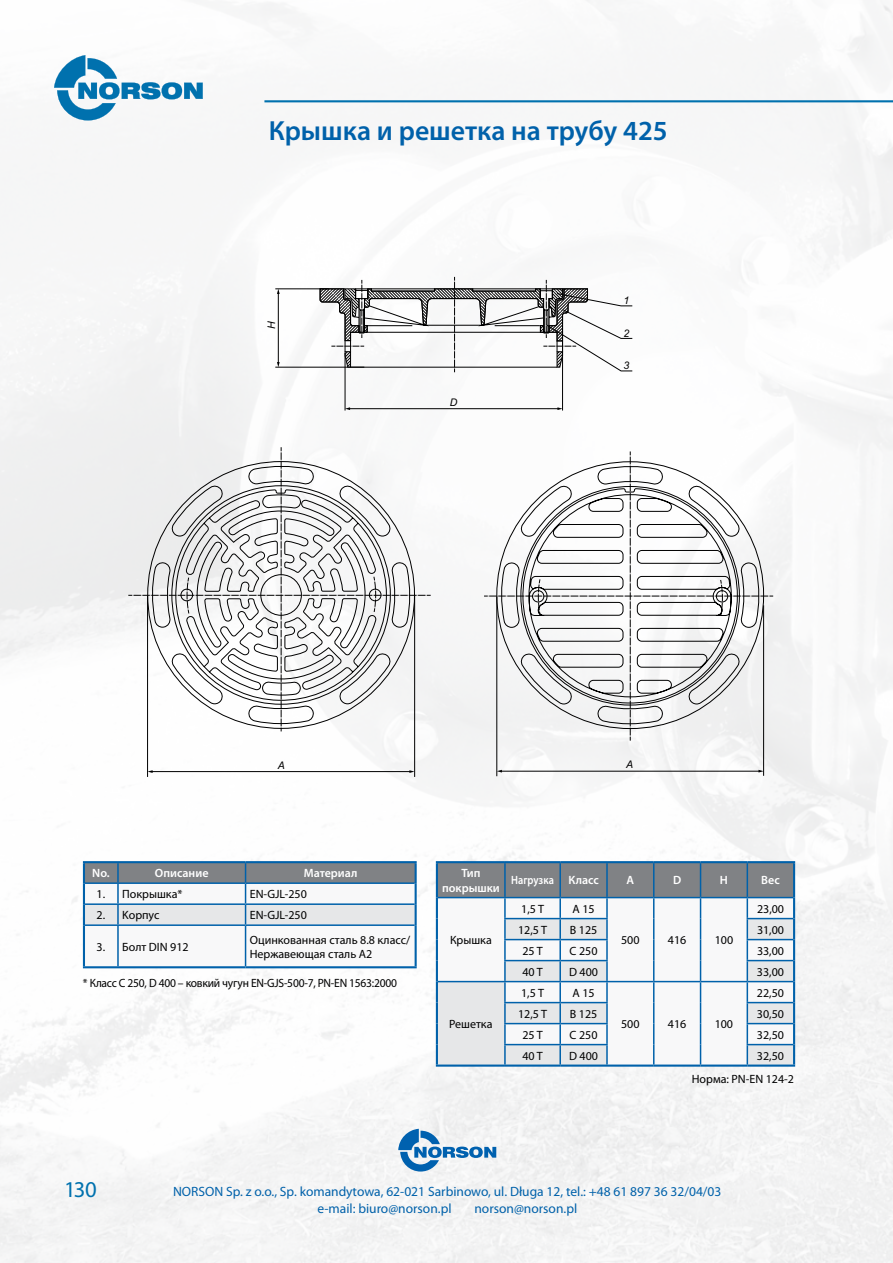
<style>
.page{position:relative;width:893px;height:1263px;background:#fff}
.page>*{position:absolute;margin:0;border:0;box-sizing:border-box;transform-origin:0 0}
.t1{font:600 27.75px "Myriad Pro";color:#0061aa}
.t2{font:22.65px "Myriad Pro";color:#0071ae}
.t3{font:13.5px/17px "Myriad Pro";color:#0061aa}
.t4{font:12px/14.4px "Myriad Pro";color:#000}
.t5{font:12px "Myriad Pro";letter-spacing:-.02em;color:#000;scale:.96 1}
.t6{font:600 12px/14.4px "Myriad Pro";color:#fff;text-align:center}
.t7{font:600 12px "Myriad Pro";color:#fff;scale:.86 1}
.t8{font:italic 10.5px "Arial";color:#000}
</style>
<div class="page">
<img style="left:0;top:0;width:893px;height:1263px">
<svg style="left:398px;top:1129px;width:98px;height:42px"></svg>
<hr style="left:264px;top:100px;width:629px;height:2px;background:#0071ae">
<svg style="left:54px;top:55px;width:149px;height:65px"></svg>
<hr style="left:436px;top:861px;width:69px;height:2px;background:#0061aa">
<hr style="left:436px;top:863px;width:2px;height:34px;background:#0061aa">
<hr style="left:505px;top:861px;width:55px;height:2px;background:#0061aa">
<hr style="left:560px;top:861px;width:47px;height:2px;background:#0061aa">
<hr style="left:607px;top:861px;width:47px;height:2px;background:#0061aa">
<hr style="left:654px;top:861px;width:46px;height:2px;background:#0061aa">
<hr style="left:700px;top:861px;width:47px;height:2px;background:#0061aa">
<hr style="left:747px;top:861px;width:48px;height:2px;background:#0061aa">
<hr style="left:793px;top:863px;width:2px;height:34px;background:#0061aa">
<hr style="left:436px;top:897px;width:2px;height:21px;background:#0061aa">
<hr style="left:793px;top:897px;width:2px;height:21px;background:#0061aa">
<hr style="left:436px;top:918px;width:2px;height:21px;background:#0061aa">
<hr style="left:793px;top:918px;width:2px;height:21px;background:#0061aa">
<hr style="left:436px;top:939px;width:2px;height:21px;background:#0061aa">
<hr style="left:793px;top:939px;width:2px;height:21px;background:#0061aa">
<hr style="left:436px;top:960px;width:2px;height:21px;background:#0061aa">
<hr style="left:793px;top:960px;width:2px;height:21px;background:#0061aa">
<hr style="left:436px;top:981px;width:2px;height:21px;background:#0061aa">
<hr style="left:793px;top:981px;width:2px;height:21px;background:#0061aa">
<hr style="left:436px;top:1002px;width:2px;height:21px;background:#0061aa">
<hr style="left:793px;top:1002px;width:2px;height:21px;background:#0061aa">
<hr style="left:436px;top:1023px;width:2px;height:21px;background:#0061aa">
<hr style="left:793px;top:1023px;width:2px;height:21px;background:#0061aa">
<hr style="left:436px;top:1044px;width:2px;height:20px;background:#0061aa">
<hr style="left:793px;top:1044px;width:2px;height:20px;background:#0061aa">
<hr style="left:436px;top:1064px;width:69px;height:3px;background:#0061aa">
<hr style="left:505px;top:1064px;width:55px;height:3px;background:#0061aa">
<hr style="left:560px;top:1064px;width:47px;height:3px;background:#0061aa">
<hr style="left:607px;top:1064px;width:47px;height:3px;background:#0061aa">
<hr style="left:654px;top:1064px;width:46px;height:3px;background:#0061aa">
<hr style="left:700px;top:1064px;width:47px;height:3px;background:#0061aa">
<hr style="left:747px;top:1064px;width:48px;height:3px;background:#0061aa">
<svg style="left:437px;top:862px;width:357px;height:202px"></svg>
<hr style="left:83px;top:861px;width:35px;height:2px;background:#0061aa">
<hr style="left:83px;top:863px;width:2px;height:20px;background:#0061aa">
<hr style="left:118px;top:861px;width:128px;height:2px;background:#0061aa">
<hr style="left:246px;top:861px;width:171px;height:2px;background:#0061aa">
<hr style="left:415px;top:863px;width:2px;height:20px;background:#0061aa">
<hr style="left:83px;top:883px;width:2px;height:21px;background:#0061aa">
<hr style="left:415px;top:883px;width:2px;height:21px;background:#0061aa">
<hr style="left:83px;top:904px;width:2px;height:21px;background:#0061aa">
<hr style="left:415px;top:904px;width:2px;height:21px;background:#0061aa">
<hr style="left:83px;top:925px;width:2px;height:41px;background:#0061aa">
<hr style="left:415px;top:925px;width:2px;height:41px;background:#0061aa">
<hr style="left:83px;top:966px;width:35px;height:2px;background:#0061aa">
<hr style="left:118px;top:966px;width:128px;height:2px;background:#0061aa">
<hr style="left:246px;top:966px;width:171px;height:2px;background:#0061aa">
<svg style="left:84px;top:862px;width:332px;height:105px"></svg>
<hr style="left:85px;top:924px;width:33px;height:2px;background:#0061aa">
<hr style="left:118px;top:924px;width:128px;height:2px;background:#0061aa">
<hr style="left:117px;top:926px;width:2px;height:40px;background:#0061aa">
<hr style="left:246px;top:924px;width:169px;height:2px;background:#0061aa">
<hr style="left:245px;top:926px;width:1px;height:40px;background:#0061aa">
<hr style="left:345px;top:353px;width:1px;height:57px;background:#000">
<hr style="left:349px;top:408px;width:209px;height:1px;background:#000">
<svg style="left:345px;top:407px;width:5px;height:3px"></svg>
<svg style="left:557px;top:407px;width:5px;height:3px"></svg>
<hr style="left:562px;top:341px;width:1px;height:69px;background:#000">
<hr style="left:275px;top:289px;width:54px;height:1px;background:#000">
<hr style="left:275px;top:367px;width:89px;height:1px;background:#000">
<hr style="left:278px;top:293px;width:1px;height:70px;background:#000">
<svg style="left:277px;top:289px;width:3px;height:5px"></svg>
<svg style="left:277px;top:362px;width:3px;height:5px"></svg>
<hr style="left:147px;top:596px;width:1px;height:181px;background:#000">
<hr style="left:414px;top:596px;width:1px;height:181px;background:#000">
<hr style="left:152px;top:771px;width:258px;height:1px;background:#000">
<svg style="left:148px;top:770px;width:5px;height:3px"></svg>
<svg style="left:409px;top:770px;width:5px;height:3px"></svg>
<svg style="left:128px;top:447px;width:303px;height:284px"></svg>
<svg style="left:319px;top:277px;width:314px;height:95px"></svg>
<hr style="left:497px;top:596px;width:1px;height:180px;background:#000">
<hr style="left:763px;top:605px;width:1px;height:171px;background:#000">
<hr style="left:501px;top:771px;width:258px;height:1px;background:#000">
<svg style="left:758px;top:770px;width:6px;height:2px"></svg>
<svg style="left:484px;top:451px;width:289px;height:290px"></svg>
<svg style="left:520px;top:486px;width:220px;height:220px"></svg>
<h1 class="t1" style="left:269px;top:115px;width:401px">Крышка и решетка на трубу 425</h1>
<p class="t8" style="left:265px;top:329px;width:9px;rotate:-90deg">H</p>
<p class="t8" style="left:450px;top:395px;width:9px">D</p>
<p class="t8" style="left:624px;top:294px;width:7px">1</p>
<p class="t8" style="left:624px;top:326px;width:7px">2</p>
<p class="t8" style="left:624px;top:359px;width:7px">3</p>
<p class="t8" style="left:278px;top:758px;width:9px">A</p>
<p class="t8" style="left:626px;top:758px;width:9px">A</p>
<p class="t6" style="left:92px;top:866px;width:19px">No.</p>
<p class="t6" style="left:155px;top:866px;width:55px">Описание</p>
<p class="t6" style="left:304px;top:866px;width:55px">Материал</p>
<p class="t4" style="left:97px;top:887px;width:87px">1. Покрышка*</p>
<p class="t4" style="left:250px;top:887px;width:59px">EN-GJL-250</p>
<p class="t4" style="left:97px;top:908px;width:64px">2. Kорпус</p>
<p class="t4" style="left:250px;top:908px;width:59px">EN-GJL-250</p>
<p class="t4" style="left:97px;top:940px;width:94px">3. Болт DIN 912</p>
<p class="t4" style="left:250px;top:932px;width:162px">Оцинкованная сталь 8.8 класс/<br>Нержавеющая сталь A2</p>
<p class="t5" style="left:83px;top:976px;width:329px">* Класс C 250, D 400 – ковкий чугун EN-GJS-500-7, PN-EN 1563:2000</p>
<p class="t6" style="left:442px;top:866px;width:59px">Тип покрышки</p>
<p class="t7" style="left:511px;top:874px;width:103px">Нагрузка Класс</p>
<p class="t6" style="left:627px;top:873px;width:9px">A</p>
<p class="t6" style="left:673px;top:873px;width:10px">D</p>
<p class="t6" style="left:720px;top:873px;width:10px">H</p>
<p class="t6" style="left:761px;top:873px;width:20px">Вес</p>
<p class="t4" style="left:450px;top:933px;width:43px">Крышка</p>
<p class="t4" style="left:449px;top:1017px;width:45px">Решетка</p>
<p class="t4" style="left:521px;top:901px;width:24px">1,5 T</p>
<p class="t4" style="left:572px;top:901px;width:24px">A 15</p>
<p class="t4" style="left:757px;top:901px;width:29px">23,00</p>
<p class="t4" style="left:518px;top:922px;width:30px">12,5 T</p>
<p class="t4" style="left:570px;top:922px;width:29px">B 125</p>
<p class="t4" style="left:757px;top:922px;width:29px">31,00</p>
<p class="t4" style="left:522px;top:943px;width:22px">25 T</p>
<p class="t4" style="left:570px;top:943px;width:29px">C 250</p>
<p class="t4" style="left:757px;top:943px;width:29px">33,00</p>
<p class="t4" style="left:522px;top:964px;width:22px">40 T</p>
<p class="t4" style="left:569px;top:964px;width:31px">D 400</p>
<p class="t4" style="left:757px;top:964px;width:29px">33,00</p>
<p class="t4" style="left:621px;top:933px;width:20px">500</p>
<p class="t4" style="left:668px;top:933px;width:20px">416</p>
<p class="t4" style="left:715px;top:933px;width:20px">100</p>
<p class="t4" style="left:521px;top:985px;width:24px">1,5 T</p>
<p class="t4" style="left:572px;top:985px;width:24px">A 15</p>
<p class="t4" style="left:757px;top:985px;width:29px">22,50</p>
<p class="t4" style="left:518px;top:1006px;width:30px">12,5 T</p>
<p class="t4" style="left:570px;top:1006px;width:29px">B 125</p>
<p class="t4" style="left:757px;top:1006px;width:29px">30,50</p>
<p class="t4" style="left:522px;top:1027px;width:22px">25 T</p>
<p class="t4" style="left:570px;top:1027px;width:29px">C 250</p>
<p class="t4" style="left:757px;top:1027px;width:29px">32,50</p>
<p class="t4" style="left:522px;top:1048px;width:22px">40 T</p>
<p class="t4" style="left:569px;top:1048px;width:31px">D 400</p>
<p class="t4" style="left:757px;top:1048px;width:29px">32,50</p>
<p class="t4" style="left:621px;top:1017px;width:20px">500</p>
<p class="t4" style="left:668px;top:1017px;width:20px">416</p>
<p class="t4" style="left:715px;top:1017px;width:20px">100</p>
<p class="t4" style="left:692px;top:1072px;width:104px">Норма: PN-EN 124-2</p>
<h2 class="t2" style="left:64px;top:1177px;width:34px">130</h2>
<p class="t3" style="left:317px;top:1183px;width:406px;text-indent:-144px">NORSON Sp. z o.o., Sp. komandytowa, 62-021 Sarbinowo, ul. Długa 12, tel.: +48 61 897 36 32/04/03 e-mail: biuro@norson.pl</p>
<p class="t3" style="left:474px;top:1200px;width:104px">norson@norson.pl</p>
</div>
